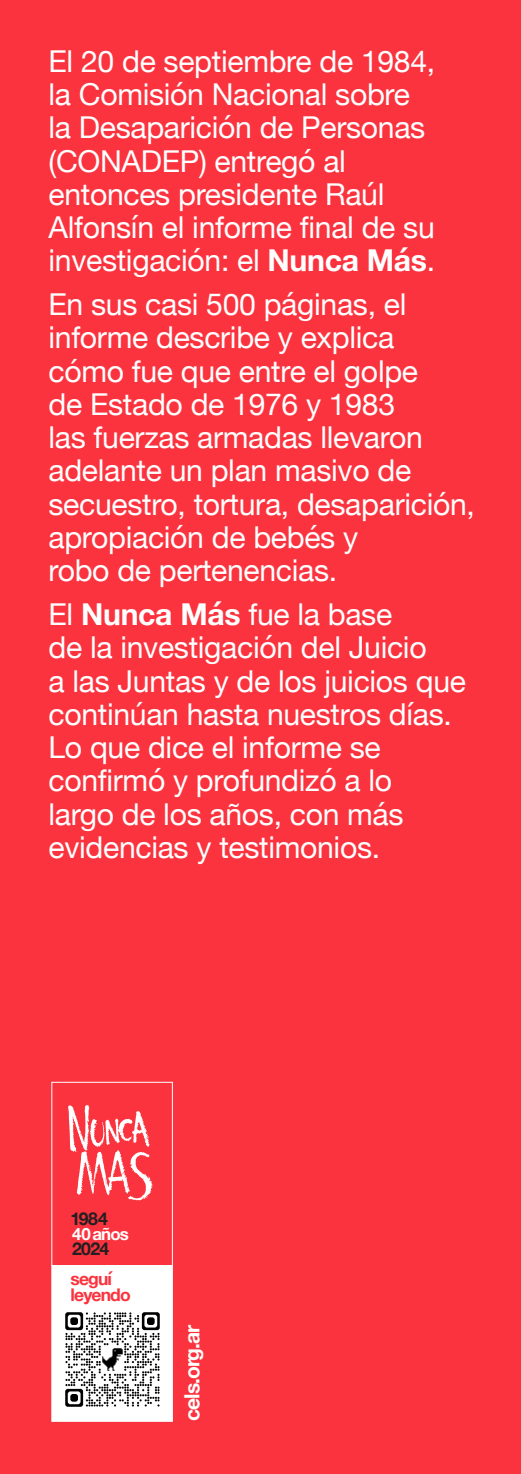
<style>
.page{position:relative;width:521px;height:1474px;background:#fff}
.page>*{position:absolute;margin:0;border:0;box-sizing:border-box;transform-origin:0 0}
.t1{font:30.1px/33.2px "Helvetica Neue";letter-spacing:-.01em;color:#fff}
.t2{font:700 21px "Helvetica Neue";letter-spacing:-.05em;color:#fff}
.t3{font:700 17.68px/29.9px "Helvetica Neue";letter-spacing:-.03em;color:#231f20}
.t4{font:700 17.5px/16.3px "Helvetica Neue";letter-spacing:-.05em;color:#fb333e}
.t5{font:700 16.8px "Helvetica Neue";letter-spacing:-.05em;color:#fff}
.s1{font-weight:700}
</style>
<div class="page">
<div style="left:0;top:0;width:521px;height:1473px;background:#fb333e"></div>
<svg style="left:68px;top:1105px;width:85px;height:95px"></svg>
<div style="left:52px;top:1265px;width:121px;height:156px;background:#fff;border:1px solid #fff"></div>
<div style="left:52px;top:1082px;width:121px;height:183px;border:1px solid #fff"></div>
<img style="left:65px;top:1312px;width:95px;height:95px">
<p class="t1" style="left:49px;top:46px;width:388px">El 20 de septiembre de 1984, la Comisión Nacional sobre la Desaparición de Personas (CONADEP) entregó al entonces presidente Raúl<br>Alfonsín el informe final de su investigación: el <span class="s1">Nunca Más</span>.</p>
<p class="t1" style="left:49px;top:289px;width:428px">En sus casi 500 páginas, el informe describe y explica cómo fue que entre el golpe<br>de Estado de 1976 y 1983<br>las fuerzas armadas llevaron adelante un plan masivo de secuestro, tortura, desaparición, apropiación de bebés y<br>robo de pertenencias.</p>
<p class="t1" style="left:49px;top:599px;width:419px">El <span class="s1">Nunca Más</span> fue la base<br>de la investigación del Juicio<br>a las Juntas y de los juicios que continúan hasta nuestros días.<br>Lo que dice el informe se confirmó y profundizó a lo<br>largo de los años, con más evidencias y testimonios.</p>
<p class="t3" style="left:70px;top:1204px;width:40px">1984<br>2024</p>
<p class="t5" style="left:72px;top:1220px;width:58px">40años</p>
<p class="t4" style="left:71px;top:1270px;width:62px">seguí leyendo</p>
<p class="t2" style="left:175px;top:1420px;width:97px;rotate:-90deg">cels.org.ar</p>
</div>
